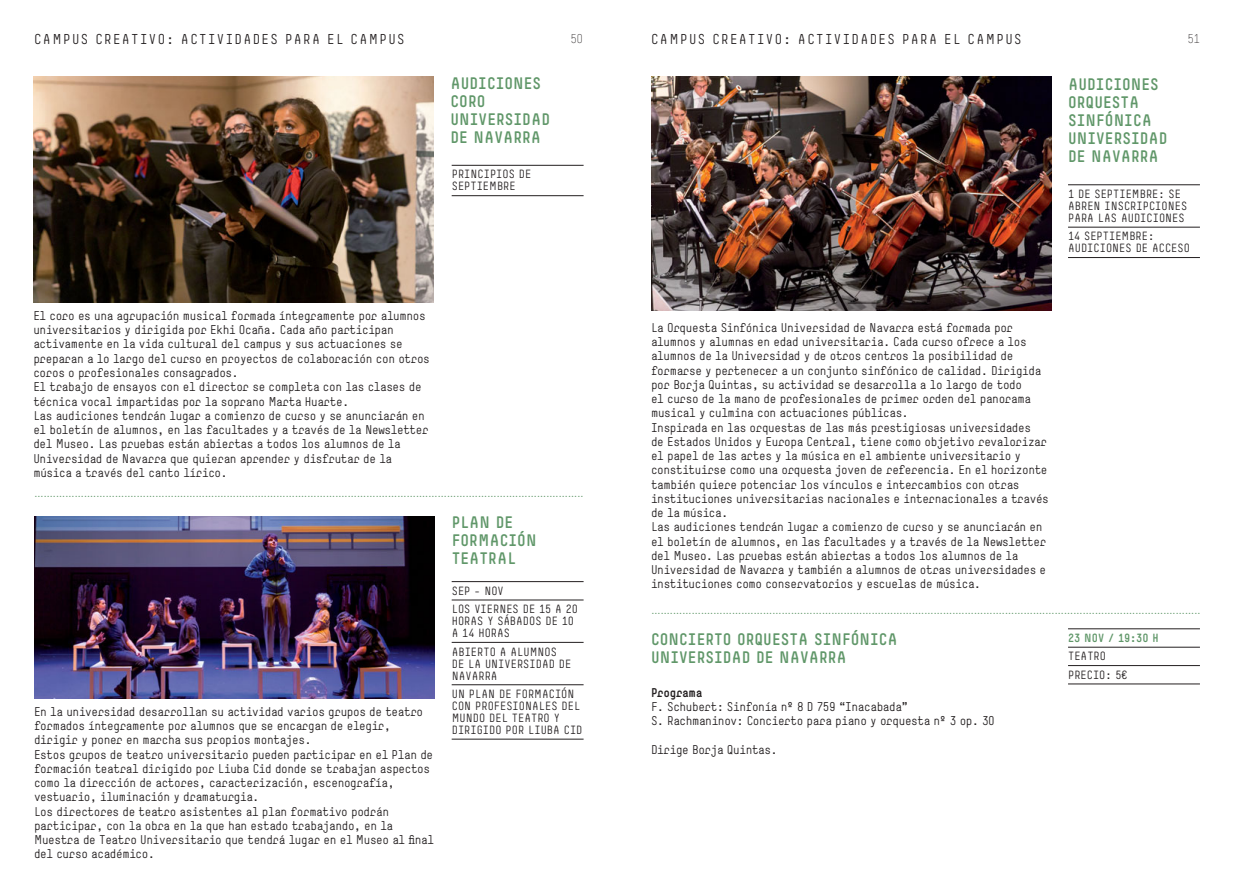
<style>
.page{position:relative;width:1234px;height:893px;background:#fff}
.page>*{position:absolute;margin:0;border:0;box-sizing:border-box;transform-origin:0 0}
.t1{font:700 15.75px/18px "Mun";letter-spacing:.005em;color:#609769}
.t2{font:13.5px "Mun";letter-spacing:.105em;color:#231f20}
.t3{font:12px/14.2px "Mun";letter-spacing:-.03em;color:#231f20}
.t4{font:700 12px "Mun";letter-spacing:-.03em;color:#231f20}
.t5{font:300 12px "Mun";color:#231f20}
.t6{font:11.25px "Times";color:#609769}
.t7{font:11.25px/12px "Mun";letter-spacing:.005em;color:#231f20}
.t8{font:700 11.25px "Mun";letter-spacing:-.01em;color:#609769}
</style>
<div class="page">
<img style="left:34px;top:517px;width:400px;height:181px">
<hr style="left:451px;top:581px;width:132px;height:1px;background:#231f20">
<hr style="left:451px;top:600px;width:132px;height:1px;background:#231f20">
<hr style="left:451px;top:642px;width:132px;height:1px;background:#231f20">
<hr style="left:451px;top:684px;width:132px;height:1px;background:#231f20">
<hr style="left:451px;top:739px;width:132px;height:1px;background:#231f20">
<hr style="left:451px;top:165px;width:132px;height:1px;background:#231f20">
<hr style="left:451px;top:195px;width:132px;height:1px;background:#231f20">
<img style="left:33px;top:77px;width:400px;height:226px">
<hr style="left:1067px;top:184px;width:132px;height:1px;background:#231f20">
<hr style="left:1067px;top:227px;width:132px;height:1px;background:#231f20">
<hr style="left:1067px;top:257px;width:132px;height:1px;background:#231f20">
<hr style="left:1067px;top:628px;width:132px;height:1px;background:#231f20">
<hr style="left:1067px;top:647px;width:132px;height:1px;background:#231f20">
<hr style="left:1067px;top:665px;width:132px;height:1px;background:#231f20">
<hr style="left:1067px;top:684px;width:132px;height:1px;background:#231f20">
<img style="left:651px;top:76px;width:399px;height:234px">
<p class="t2" style="left:34px;top:34px;width:372px">CAMPUS CREATIVO: ACTIVIDADES PARA EL CAMPUS</p>
<p class="t5" style="left:570px;top:34px;width:14px">50</p>
<p class="t5" style="left:1187px;top:34px;width:14px">51</p>
<p class="t2" style="left:651px;top:34px;width:372px">CAMPUS CREATIVO: ACTIVIDADES PARA EL CAMPUS</p>
<h1 class="t1" style="left:450px;top:76px;width:101px">AUDICIONES<br>CORO<br>UNIVERSIDAD<br>DE NAVARRA</h1>
<p class="t7" style="left:451px;top:170px;width:81px">PRINCIPIOS DE<br>SEPTIEMBRE</p>
<p class="t3" style="left:33px;top:310px;width:398px">El coro es una agrupación musical formada íntegramente por alumnos universitarios y dirigida por Ekhi Ocaña. Cada año participan activamente en la vida cultural del campus y sus actuaciones se preparan a lo largo del curso en proyectos de colaboración con otros coros o profesionales consagrados.<br>El trabajo de ensayos con el director se completa con las clases de técnica vocal impartidas por la soprano Marta Huarte.<br>Las audiciones tendrán lugar a comienzo de curso y se anunciarán en el boletín de alumnos, en las facultades y a través de la Newsletter del Museo. Las pruebas están abiertas a todos los alumnos de la Universidad de Navarra que quieran aprender y disfrutar de la música a través del canto lírico.</p>
<p class="t6" style="left:34px;top:489px;width:550px">.................................................................................................................................................................................</p>
<p class="t3" style="left:34px;top:706px;width:401px">En la universidad desarrollan su actividad varios grupos de teatro formados íntegramente por alumnos que se encargan de elegir, dirigir y poner en marcha sus propios montajes.<br>Estos grupos de teatro universitario pueden participar en el Plan de formación teatral dirigido por Liuba Cid donde se trabajan aspectos como la dirección de actores, caracterización, escenografía, vestuario, iluminación y dramaturgia.<br>Los directores de teatro asistentes al plan formativo podrán participar, con la obra en la que han estado trabajando, en la Muestra de Teatro Universitario que tendrá lugar en el Museo al final del curso académico.</p>
<h1 class="t1" style="left:451px;top:515px;width:86px">PLAN DE<br>FORMACIÓN<br>TEATRAL</h1>
<p class="t7" style="left:451px;top:583px;width:128px;line-height:18.5px">SEP - NOV<br>LOS VIERNES DE 15 A 20</p>
<p class="t7" style="left:451px;top:616px;width:124px">HORAS Y SÁBADOS DE 10<br>A 14 HORAS</p>
<p class="t7" style="left:451px;top:647px;width:121px">ABIERTO A ALUMNOS<br>DE LA UNIVERSIDAD DE<br>NAVARRA</p>
<p class="t7" style="left:451px;top:689px;width:132px">UN PLAN DE FORMACIÓN<br>CON PROFESIONALES DEL<br>MUNDO DEL TEATRO Y<br>DIRIGIDO POR LIUBA CID</p>
<h1 class="t1" style="left:1067px;top:77px;width:101px">AUDICIONES<br>ORQUESTA<br>SINFÓNICA<br>UNIVERSIDAD<br>DE NAVARRA</h1>
<p class="t7" style="left:1067px;top:189px;width:121px">1 DE SEPTIEMBRE: SE<br>ABREN INSCRIPCIONES<br>PARA LAS AUDICIONES</p>
<p class="t7" style="left:1067px;top:231px;width:123px">14 SEPTIEMBRE:<br>AUDICIONES DE ACCESO</p>
<p class="t3" style="left:651px;top:322px;width:399px">La Orquesta Sinfónica Universidad de Navarra está formada por alumnos y alumnas en edad universitaria. Cada curso ofrece a los alumnos de la Universidad y de otros centros la posibilidad de formarse y pertenecer a un conjunto sinfónico de calidad. Dirigida por Borja Quintas, su actividad se desarrolla a lo largo de todo<br>el curso de la mano de profesionales de primer orden del panorama musical y culmina con actuaciones públicas.<br>Inspirada en las orquestas de las más prestigiosas universidades<br>de Estados Unidos y Europa Central, tiene como objetivo revalorizar el papel de las artes y la música en el ambiente universitario y constituirse como una orquesta joven de referencia. En el horizonte también quiere potenciar los vínculos e intercambios con otras instituciones universitarias nacionales e internacionales a través de la música.<br>Las audiciones tendrán lugar a comienzo de curso y se anunciarán en el boletín de alumnos, en las facultades y a través de la Newsletter del Museo. Las pruebas están abiertas a todos los alumnos de la Universidad de Navarra y también a alumnos de otras universidades e instituciones como conservatorios y escuelas de música.</p>
<h1 class="t1" style="left:651px;top:632px;width:248px">CONCIERTO ORQUESTA SINFÓNICA<br>UNIVERSIDAD DE NAVARRA</h1>
<p class="t4" style="left:651px;top:688px;width:53px">Programa</p>
<p class="t3" style="left:651px;top:701px;width:345px">F. Schubert: Sinfonía nº 8 D 759 “Inacabada”<br>S. Rachmaninov: Concierto para piano y orquesta nº 3 op. 30</p>
<p class="t3" style="left:651px;top:743px;width:128px">Dirige Borja Quintas.</p>
<p class="t6" style="left:651px;top:606px;width:550px">.................................................................................................................................................................................</p>
<p class="t8" style="left:1067px;top:633px;width:92px">23 NOV / 19:30 H</p>
<p class="t7" style="left:1067px;top:648px;width:61px;line-height:18.5px">TEATRO<br>PRECIO: 5€</p>
</div>
